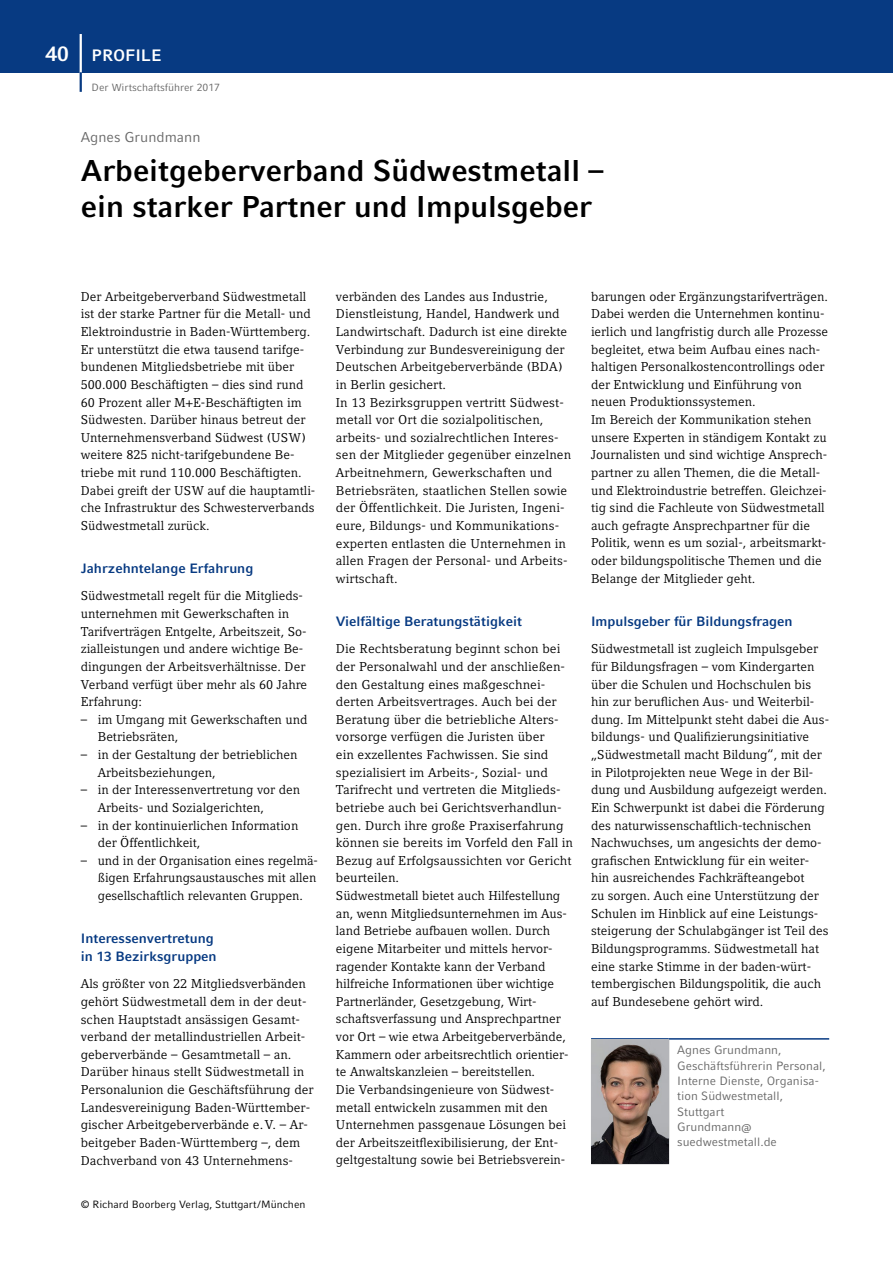
<style>
.page{position:relative;width:893px;height:1263px;background:#fff}
.page>*{position:absolute;margin:0;border:0;box-sizing:border-box;transform-origin:0 0}
.t1{font:700 30px/36px "Compatil Fact LT Pro";color:#000}
.t2{font:700 16.5px "Compatil Fact LT Pro";color:#fff}
.t3{font:14.25px "Compatil Fact LT Pro";color:#676767}
.t4{font:700 13.5px/17.7px "Compatil Fact LT Pro";color:#073a82}
.t5{font:12.75px/17.5px "Compatil Letter LT Pro";color:#000}
.t6{font:12px/15.3px "Compatil Fact LT Pro";color:#676767}
.t7{font:10.5px "Compatil Fact LT Pro";color:#000}
.t8{font:10.5px "Compatil Fact LT Pro";color:#676767}
.s1{font-size:21px}
</style>
<div class="page">
<hr style="left:591px;top:1038px;width:78px;height:1px;background:#073a82">
<hr style="left:669px;top:1038px;width:160px;height:1px;background:#073a82">
<hr style="left:591px;top:1039px;width:1px;height:124px;background:#989898">
<hr style="left:591px;top:1163px;width:78px;height:1px;background:#989898">
<hr style="left:668px;top:1039px;width:1px;height:124px;background:#989898">
<img style="left:592px;top:1039px;width:76px;height:124px">
<div style="left:0;top:0;width:893px;height:72px;background:#073a82"></div>
<hr style="left:80px;top:34px;width:2px;height:40px;background:#fff">
<hr style="left:80px;top:72px;width:2px;height:20px;background:#073a82">
<p class="t2" style="left:46px;top:46px;width:68px"><span class="s1">40</span> Profile</p>
<p class="t8" style="left:92px;top:81px;width:130px">Der Wirtschaftsführer 2017</p>
<p class="t3" style="left:81px;top:129px;width:121px">Agnes Grundmann</p>
<h1 class="t1" style="left:81px;top:153px;width:524px">Arbeitgeberverband Südwestmetall – ein starker Partner und Impulsgeber</h1>
<p class="t5" style="left:81px;top:288px;width:236px">Der Arbeitgeberverband Südwestmetall ist der starke Partner für die Metall- und Elektroindustrie in Baden-Württemberg.<br>Er unterstützt die etwa tausend tarifge&shy;bundenen Mitgliedsbetriebe mit über 500.000 Beschäftigten – dies sind rund 60 Prozent aller M+E-Beschäftigten im Südwesten. Darüber hinaus betreut der Unternehmensverband Südwest (USW) weitere 825 nicht-tarifgebundene Be&shy;triebe mit rund 110.000 Beschäftigten.<br>Dabei greift der USW auf die hauptamtli&shy;che Infrastruktur des Schwesterverbands Südwestmetall zurück.</p>
<p class="t4" style="left:81px;top:560px;width:174px">Jahrzehntelange Erfahrung</p>
<p class="t5" style="left:81px;top:587px;width:228px">Südwestmetall regelt für die Mitglieds&shy;unternehmen mit Gewerkschaften in Tarifverträgen Entgelte, Arbeitszeit, So&shy;zialleistungen und andere wichtige Be&shy;dingungen der Arbeitsverhältnisse. Der Verband verfügt über mehr als 60 Jahre Erfahrung:</p>
<p class="t5" style="left:98px;top:711px;width:211px;text-indent:-17px">– im Umgang mit Gewerkschaften und<br>Betriebsräten,</p>
<p class="t5" style="left:98px;top:746px;width:201px;text-indent:-17px">– in der Gestaltung der betrieblichen<br>Arbeitsbeziehungen,</p>
<p class="t5" style="left:98px;top:781px;width:204px;text-indent:-17px">– in der Interessenvertretung vor den<br>Arbeits- und Sozialgerichten,</p>
<p class="t5" style="left:98px;top:816px;width:202px;text-indent:-17px">– in der kontinuierlichen Information der Öffentlichkeit,</p>
<p class="t5" style="left:98px;top:852px;width:222px;text-indent:-17px">– und in der Organisation eines regelmä&shy;ßigen Erfahrungsaustausches mit allen gesellschaftlich relevanten Gruppen.</p>
<p class="t4" style="left:81px;top:930px;width:137px">Interessenvertretung in 13 Bezirksgruppen</p>
<p class="t5" style="left:81px;top:975px;width:234px">Als größter von 22 Mitgliedsverbänden gehört Südwestmetall dem in der deut&shy;schen Hauptstadt ansässigen Gesamt&shy;verband der metallindustriellen Arbeit&shy;geberverbände – Gesamtmetall – an.<br>Darüber hinaus stellt Südwestmetall in Personalunion die Geschäftsführung der Landesvereinigung Baden-Württember&shy;gischer Arbeitgeberverbände e.V. – Ar&shy;beitgeber Baden-Württemberg –, dem Dachverband von 43 Unternehmens-</p>
<p class="t7" style="left:81px;top:1198px;width:226px">© Richard Boorberg Verlag, Stuttgart/München</p>
<p class="t5" style="left:336px;top:288px;width:237px">verbänden des Landes aus Industrie, Dienstleistung, Handel, Handwerk und Landwirtschaft. Dadurch ist eine direkte Verbindung zur Bundesvereinigung der Deutschen Arbeitgeberverbände (BDA) in Berlin gesichert.<br>In 13 Bezirksgruppen vertritt Südwest&shy;metall vor Ort die sozialpolitischen, arbeits- und sozialrechtlichen Interes&shy;sen der Mitglieder gegenüber einzelnen Arbeitnehmern, Gewerkschaften und Betriebsräten, staatlichen Stellen sowie der Öffentlichkeit. Die Juristen, Ingeni&shy;eure, Bildungs- und Kommunikations&shy;experten entlasten die Unternehmen in allen Fragen der Personal- und Arbeits&shy;wirtschaft.</p>
<p class="t4" style="left:336px;top:612px;width:188px">Vielfältige Beratungstätigkeit</p>
<p class="t5" style="left:336px;top:640px;width:239px">Die Rechtsberatung beginnt schon bei der Personalwahl und der anschließen&shy;den Gestaltung eines maßgeschnei&shy;derten Arbeitsvertrages. Auch bei der Beratung über die betriebliche Alters&shy;vorsorge verfügen die Juristen über<br>ein exzellentes Fachwissen. Sie sind spezialisiert im Arbeits-, Sozial- und Tarifrecht und vertreten die Mitglieds&shy;betriebe auch bei Gerichtsverhandlun&shy;gen. Durch ihre große Praxiserfahrung können sie bereits im Vorfeld den Fall in Bezug auf Erfolgsaussichten vor Gericht beurteilen.<br>Südwestmetall bietet auch Hilfestellung an, wenn Mitgliedsunternehmen im Aus&shy;land Betriebe aufbauen wollen. Durch eigene Mitarbeiter und mittels hervor&shy;ragender Kontakte kann der Verband hilfreiche Informationen über wichtige Partnerländer, Gesetzgebung, Wirt&shy;schaftsverfassung und Ansprechpartner vor Ort – wie etwa Arbeitgeberverbände, Kammern oder arbeitsrechtlich orientier&shy;te Anwaltskanzleien – bereitstellen.<br>Die Verbandsingenieure von Südwest&shy;metall entwickeln zusammen mit den Unternehmen passgenaue Lösungen bei der Arbeitszeitflexibilisierung, der Ent&shy;geltgestaltung sowie bei Betriebsverein-</p>
<p class="t5" style="left:591px;top:288px;width:239px">barungen oder Ergänzungstarifverträgen.<br>Dabei werden die Unternehmen kontinu&shy;ierlich und langfristig durch alle Prozesse begleitet, etwa beim Aufbau eines nach&shy;haltigen Personalkostencontrollings oder der Entwicklung und Einführung von neuen Produktionssystemen.<br>Im Bereich der Kommunikation stehen unsere Experten in ständigem Kontakt zu Journalisten und sind wichtige Ansprech&shy;partner zu allen Themen, die die Metall&shy;und Elektroindustrie betreffen. Gleichzei&shy;tig sind die Fachleute von Südwestmetall auch gefragte Ansprechpartner für die Politik, wenn es um sozial-, arbeitsmarkt&shy;oder bildungspolitische Themen und die Belange der Mitglieder geht.</p>
<p class="t4" style="left:591px;top:612px;width:203px">Impulsgeber für Bildungsfragen</p>
<p class="t5" style="left:591px;top:640px;width:240px">Südwestmetall ist zugleich Impulsgeber für Bildungsfragen – vom Kindergarten über die Schulen und Hochschulen bis hin zur beruflichen Aus- und Weiterbil&shy;dung. Im Mittelpunkt steht dabei die Aus&shy;bildungs- und Qualifizierungsinitiative „Südwestmetall macht Bildung“, mit der in Pilotprojekten neue Wege in der Bil&shy;dung und Ausbildung aufgezeigt werden.<br>Ein Schwerpunkt ist dabei die Förderung des naturwissenschaftlich-technischen Nachwuchses, um angesichts der demo&shy;grafischen Entwicklung für ein weiter&shy;hin ausreichendes Fachkräfteangebot<br>zu sorgen. Auch eine Unterstützung der Schulen im Hinblick auf eine Leistungs&shy;steigerung der Schulabgänger ist Teil des Bildungsprogramms. Südwestmetall hat eine starke Stimme in der baden-würt&shy;tembergischen Bildungspolitik, die auch auf Bundesebene gehört wird.</p>
<p class="t6" style="left:677px;top:1042px;width:150px">Agnes Grundmann,<br>Geschäftsführerin Personal,<br>Interne Dienste, Organisa&shy;tion Südwestmetall,<br>Stuttgart<br>Grundmann@ suedwestmetall.de</p>
</div>
